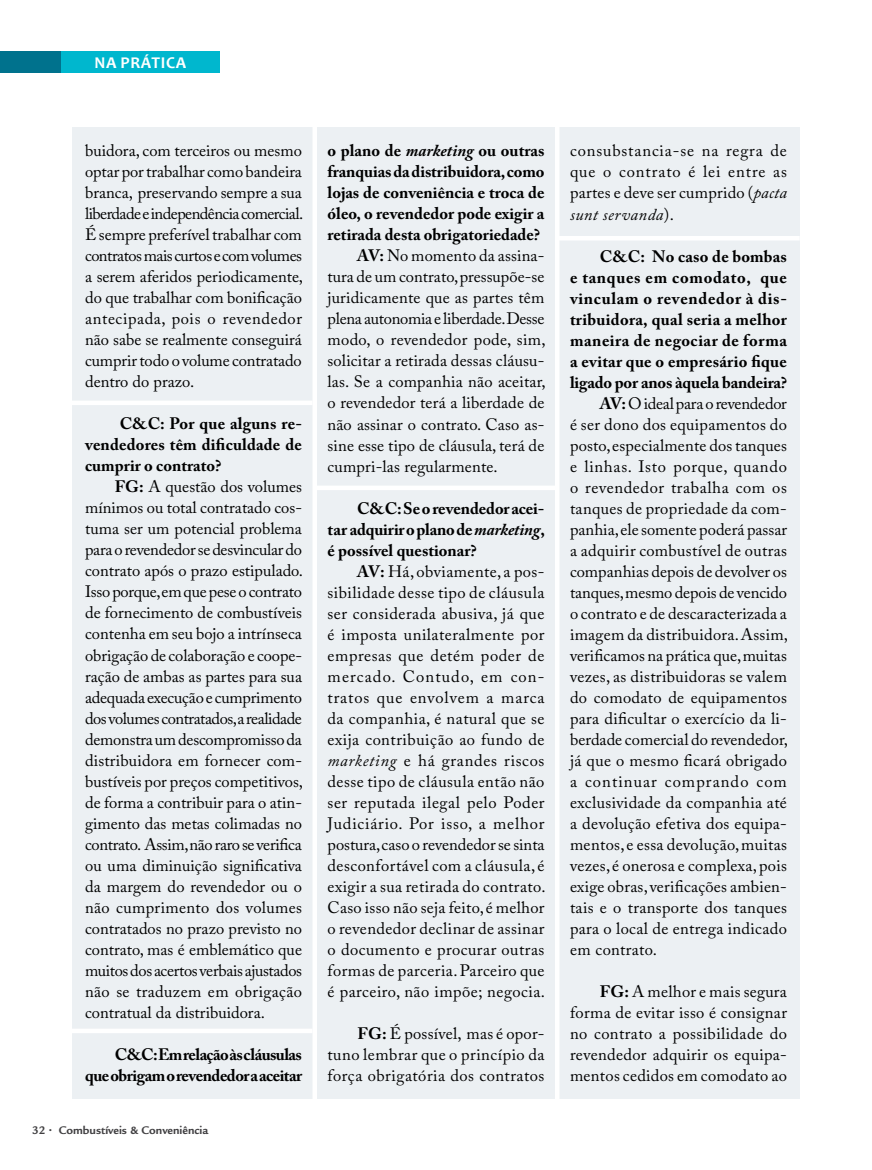
<style>
.page{position:relative;width:872px;height:1170px;background:#fff}
.page>*{position:absolute;margin:0;border:0;box-sizing:border-box;transform-origin:0 0}
.t1{font:16.5px/21px "Adobe Caslon Pro";letter-spacing:.015em;color:#000;text-align:justify}
.t2{font:700 16.5px/21px "Adobe Caslon Pro";color:#000;text-align:justify}
.t3{font:16.5px "Adobe Caslon Pro";letter-spacing:-.015em;color:#000}
.t4{font:700 16.5px/21px "Adobe Caslon Pro";letter-spacing:-.03em;color:#000;text-align:right}
.t5{font:700 16.5px "Adobe Caslon Pro";letter-spacing:.04em;color:#000}
.t6{font:16.5px "Adobe Caslon Pro";letter-spacing:-.005em;color:#000}
.t7{font:700 16.5px "Adobe Caslon Pro";letter-spacing:.02em;color:#000}
.t8{font:16.5px "Adobe Caslon Pro";letter-spacing:.045em;color:#000}
.t9{font:700 16.5px "Adobe Caslon Pro";letter-spacing:.03em;color:#000}
.t10{font:16.5px "Adobe Caslon Pro";letter-spacing:.035em;color:#000}
.t11{font:16.5px "Adobe Caslon Pro";letter-spacing:.065em;color:#000}
.t12{font:700 16.5px "Candara";letter-spacing:.04em;color:#fff}
.t13{font:700 12px "Legacy Sans";color:#414042}
.s1{font-weight:700}
.s2{font-style:italic}
</style>
<div class="page">
<div style="left:72px;top:128px;width:243px;height:273px;background:#ecf0f3"></div>
<div style="left:72px;top:401px;width:243px;height:631px;background:#ecf0f3"></div>
<div style="left:72px;top:1032px;width:243px;height:66px;background:#ecf0f3"></div>
<div style="left:315px;top:128px;width:242px;height:360px;background:#ecf0f3"></div>
<div style="left:315px;top:488px;width:242px;height:610px;background:#ecf0f3"></div>
<div style="left:557px;top:128px;width:242px;height:110px;background:#ecf0f3"></div>
<div style="left:557px;top:238px;width:242px;height:860px;background:#ecf0f3"></div>
<div style="left:51px;top:400px;width:261px;height:5px;background:#fff"></div>
<div style="left:51px;top:1028px;width:261px;height:5px;background:#fff"></div>
<div style="left:315px;top:485px;width:242px;height:5px;background:#fff"></div>
<hr style="left:557px;top:236px;width:242px;height:4px;background:#fff">
<div style="left:312px;top:122px;width:5px;height:982px;background:#fff"></div>
<hr style="left:555px;top:122px;width:4px;height:982px;background:#fff">
<div style="left:0;top:51px;width:61px;height:22px;background:#00728d"></div>
<div style="left:61px;top:51px;width:159px;height:22px;background:#00b7ce"></div>
<p class="t12" style="left:94px;top:52px;width:93px">NA PRÁTICA</p>
<p class="t1" style="left:85px;top:140px;width:220px">buidora, com terceiros ou mesmo optar por trabalhar como bandeira branca, preservando sempre a sua liberdade e independência comercial.<br>É sempre preferível trabalhar com contratos mais curtos e com volumes a serem aferidos periodicamente, do que trabalhar com bonificação antecipada, pois o revendedor não sabe se realmente conseguirá cumprir todo o volume contratado dentro do prazo.</p>
<p class="t2" style="left:85px;top:413px;width:218px;text-indent:35px">C&amp;C: Por que alguns re&shy;vendedores têm dificuldade de cumprir o contrato?</p>
<p class="t1" style="left:85px;top:476px;width:220px;text-indent:30px"><span class="s1">FG:</span> A questão dos volumes mínimos ou total contratado cos&shy;tuma ser um potencial problema para o revendedor se desvincular do contrato após o prazo estipulado.<br>Isso porque, em que pese o contrato de fornecimento de combustíveis contenha em seu bojo a intrínseca obrigação de colaboração e coope&shy;ração de ambas as partes para sua adequada execução e cumprimento dos volumes contratados,a realidade demonstra um descompromisso da distribuidora em fornecer com&shy;bustíveis por preços competitivos, de forma a contribuir para o atin&shy;gimento das metas colimadas no contrato. Assim,não raro se verifica ou uma diminuição significativa da margem do revendedor ou o não cumprimento dos volumes contratados no prazo previsto no contrato, mas é emblemático que muitos dos acertos verbais ajustados não se traduzem em obrigação contratual da distribuidora.</p>
<p class="t4" style="left:85px;top:1043px;width:219px">C&amp;C: Em relação às cláusulas<br>que obrigam o revendedor a aceitar</p>
<p class="t13" style="left:32px;top:1123px;width:178px">32 • Combustíveis &amp; Conveniência</p>
<p class="t2" style="left:327px;top:140px;width:218px">o plano de <span class="s2">marketing</span> ou outras</p>
<p class="t2" style="left:327px;top:161px;width:218px">franquias da distribuidora, como</p>
<p class="t2" style="left:327px;top:182px;width:218px">lojas de conveniência e troca de</p>
<p class="t2" style="left:327px;top:203px;width:218px">óleo, o revendedor pode exigir a</p>
<p class="t2" style="left:327px;top:224px;width:214px">retirada desta obrigatoriedade?</p>
<p class="t1" style="left:357px;top:245px;width:189px"><span class="s1">AV:</span> No momento da assina-</p>
<p class="t1" style="left:327px;top:266px;width:218px">tura de um contrato, pressupõe-se</p>
<p class="t1" style="left:327px;top:287px;width:218px">juridicamente que as partes têm</p>
<p class="t3" style="left:327px;top:309px;width:218px">plena autonomia e liberdade. Desse</p>
<p class="t1" style="left:327px;top:329px;width:219px">modo, o revendedor pode, sim,</p>
<p class="t1" style="left:327px;top:350px;width:218px">solicitar a retirada dessas cláusu-</p>
<p class="t1" style="left:327px;top:371px;width:220px">las. Se a companhia não aceitar,</p>
<p class="t1" style="left:327px;top:392px;width:218px">o revendedor terá a liberdade de</p>
<p class="t1" style="left:327px;top:413px;width:218px">não assinar o contrato. Caso as-</p>
<p class="t1" style="left:327px;top:434px;width:218px">sine esse tipo de cláusula, terá de</p>
<p class="t1" style="left:327px;top:455px;width:172px">cumpri-las regularmente.</p>
<p class="t2" style="left:327px;top:497px;width:219px;text-indent:30px">C&amp;C: Se o revendedor acei&shy;tar adquirir o plano de <span class="s2">marketing</span>, é possível questionar?</p>
<p class="t1" style="left:327px;top:560px;width:219px;text-indent:30px"><span class="s1">AV:</span> Há, obviamente, a pos&shy;sibilidade desse tipo de cláusula ser considerada abusiva, já que é imposta unilateralmente por empresas que detém poder de mercado. Contudo, em con&shy;tratos que envolvem a marca da companhia, é natural que se exija contribuição ao fundo de <span class="s2">marketing</span> e há grandes riscos desse tipo de cláusula então não ser reputada ilegal pelo Poder Judiciário. Por isso, a melhor postura, caso o revendedor se sinta desconfortável com a cláusula, é exigir a sua retirada do contrato.<br>Caso isso não seja feito, é melhor o revendedor declinar de assinar o documento e procurar outras formas de parceria. Parceiro que é parceiro, não impõe; negocia.</p>
<p class="t1" style="left:327px;top:1022px;width:218px;text-indent:30px"><span class="s1">FG:</span> É possível, mas é opor&shy;tuno lembrar que o princípio da força obrigatória dos contratos</p>
<p class="t1" style="left:570px;top:140px;width:218px">consubstancia-se na regra de que o contrato é lei entre as partes e deve ser cumprido (<span class="s2">pacta sunt servanda</span>).</p>
<p class="t2" style="left:600px;top:245px;width:189px">C&amp;C: No caso de bombas</p>
<p class="t5" style="left:570px;top:267px;width:218px">e tanques em comodato, que</p>
<p class="t5" style="left:570px;top:288px;width:218px">vinculam o revendedor à dis-</p>
<p class="t7" style="left:570px;top:309px;width:218px">tribuidora, qual seria a melhor</p>
<p class="t9" style="left:570px;top:330px;width:218px">maneira de negociar de forma</p>
<p class="t2" style="left:570px;top:350px;width:218px">a evitar que o empresário fique</p>
<p class="t2" style="left:570px;top:371px;width:219px">ligado por anos àquela bandeira?</p>
<p class="t3" style="left:600px;top:393px;width:189px"><span class="s1">AV:</span> O ideal para o revendedor</p>
<p class="t1" style="left:570px;top:413px;width:218px">é ser dono dos equipamentos do</p>
<p class="t1" style="left:570px;top:434px;width:218px">posto, especialmente dos tanques</p>
<p class="t8" style="left:570px;top:456px;width:218px">e linhas. Isto porque, quando</p>
<p class="t10" style="left:570px;top:477px;width:218px">o revendedor trabalha com os</p>
<p class="t1" style="left:570px;top:497px;width:218px">tanques de propriedade da com-</p>
<p class="t1" style="left:570px;top:518px;width:218px">panhia, ele somente poderá passar</p>
<p class="t1" style="left:570px;top:539px;width:218px">a adquirir combustível de outras</p>
<p class="t1" style="left:570px;top:560px;width:218px">companhias depois de devolver os</p>
<p class="t6" style="left:570px;top:582px;width:218px">tanques, mesmo depois de vencido</p>
<p class="t1" style="left:570px;top:602px;width:218px">o contrato e de descaracterizada a</p>
<p class="t1" style="left:570px;top:623px;width:219px">imagem da distribuidora. Assim,</p>
<p class="t1" style="left:570px;top:644px;width:218px">verificamos na prática que, muitas</p>
<p class="t1" style="left:570px;top:665px;width:218px">vezes, as distribuidoras se valem</p>
<p class="t1" style="left:570px;top:686px;width:218px">do comodato de equipamentos</p>
<p class="t1" style="left:570px;top:707px;width:218px">para dificultar o exercício da li-</p>
<p class="t1" style="left:570px;top:728px;width:219px">berdade comercial do revendedor,</p>
<p class="t1" style="left:570px;top:749px;width:218px">já que o mesmo ficará obrigado</p>
<p class="t11" style="left:570px;top:771px;width:218px">a continuar comprando com</p>
<p class="t1" style="left:570px;top:791px;width:218px">exclusividade da companhia até</p>
<p class="t1" style="left:570px;top:812px;width:218px">a devolução efetiva dos equipa-</p>
<p class="t1" style="left:570px;top:833px;width:218px">mentos, e essa devolução, muitas</p>
<p class="t1" style="left:570px;top:854px;width:218px">vezes, é onerosa e complexa, pois</p>
<p class="t1" style="left:570px;top:875px;width:218px">exige obras, verificações ambien-</p>
<p class="t1" style="left:570px;top:896px;width:218px">tais e o transporte dos tanques</p>
<p class="t1" style="left:570px;top:917px;width:218px">para o local de entrega indicado</p>
<p class="t1" style="left:570px;top:938px;width:89px">em contrato.</p>
<p class="t1" style="left:570px;top:980px;width:218px;text-indent:30px"><span class="s1">FG:</span> A melhor e mais segura forma de evitar isso é consignar no contrato a possibilidade do revendedor adquirir os equipa&shy;mentos cedidos em comodato ao</p>
</div>
